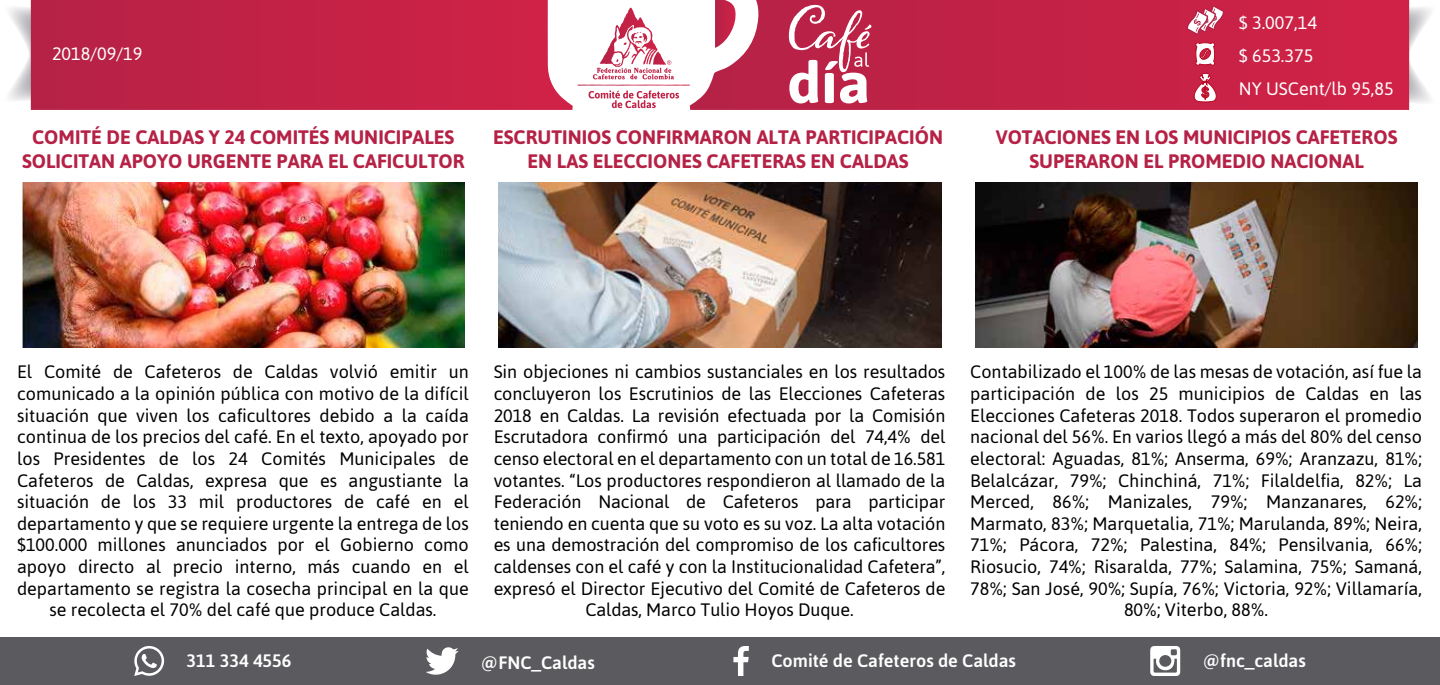
<style>
.page{position:relative;width:1440px;height:685px;background:#fff}
.page>*{position:absolute;margin:0;border:0;box-sizing:border-box;transform-origin:0 0}
.t1{font:700 19.5px/23.4px "Asap";color:#b52246;text-align:center}
.t2{font:18px/21.6px "Asap";color:#000;text-align:center}
.t3{font:500 18px "Asap";color:#fff}
.t4{font:18px/33px "Asap";color:#fff}
</style>
<div class="page">
<svg style="left:9px;top:4px;width:22px;height:99px"></svg>
<svg style="left:1409px;top:4px;width:22px;height:101px"></svg>
<svg style="left:31px;top:0;width:542px;height:110px;background:#c42a4d"></svg>
<svg style="left:690px;top:0;width:719px;height:110px;background:#c72f50"></svg>
<svg style="left:577px;top:8px;width:113px;height:100px"></svg>
<div style="left:0;top:636px;width:1440px;height:48px;background:#5b5b5f"></div>
<svg style="left:426px;top:647px;width:32px;height:27px"></svg>
<svg style="left:733px;top:646px;width:16px;height:29px"></svg>
<svg style="left:1150px;top:646px;width:30px;height:29px"></svg>
<svg style="left:134px;top:646px;width:30px;height:29px"></svg>
<svg style="left:789px;top:5px;width:82px;height:98px"></svg>
<img style="left:499px;top:182px;width:442px;height:165px">
<img style="left:975px;top:182px;width:443px;height:165px">
<img style="left:22px;top:182px;width:443px;height:165px">
<svg style="left:1195px;top:42px;width:20px;height:24px"></svg>
<svg style="left:1194px;top:73px;width:23px;height:29px"></svg>
<svg style="left:1186px;top:5px;width:38px;height:30px"></svg>
<p class="t4" style="left:52px;top:37px;width:92px">2018/09/19</p>
<p class="t1" style="left:22px;top:125px;width:444px">COMITÉ DE CALDAS Y 24 COMITÉS MUNICIPALES<br>SOLICITAN APOYO URGENTE PARA EL CAFICULTOR</p>
<p class="t4" style="left:1239px;top:5px;width:156px">$ 3.007,14<br>$ 653.375<br>NY USCent/lb 95,85</p>
<p class="t1" style="left:493px;top:125px;width:451px">ESCRUTINIOS CONFIRMARON ALTA PARTICIPACIÓN<br>EN LAS ELECCIONES CAFETERAS EN CALDAS</p>
<p class="t1" style="left:996px;top:125px;width:403px">VOTACIONES EN LOS MUNICIPIOS CAFETEROS<br>SUPERARON EL PROMEDIO NACIONAL</p>
<p class="t2" style="left:17px;top:360px;width:453px">El Comité de Cafeteros de Caldas volvió emitir un comunicado a la opinión pública con motivo de la difícil situación que viven los caficultores debido a la caída continua de los precios del café. En el texto, apoyado por los Presidentes de los 24 Comités Municipales de Cafeteros de Caldas, expresa que es angustiante la situación de los 33 mil productores de café en el departamento y que se requiere urgente la entrega de los $100.000 millones anunciados por el Gobierno como apoyo directo al precio interno, más cuando en el departamento se registra la cosecha principal en la que se recolecta el 70% del café que produce Caldas.</p>
<p class="t2" style="left:494px;top:360px;width:453px">Sin objeciones ni cambios sustanciales en los resultados concluyeron los Escrutinios de las Elecciones Cafeteras 2018 en Caldas. La revisión efectuada por la Comisión Escrutadora confirmó una participación del 74,4% del censo electoral en el departamento con un total de 16.581 votantes. “Los productores respondieron al llamado de la Federación Nacional de Cafeteros para participar teniendo en cuenta que su voto es su voz. La alta votación es una demostración del compromiso de los caficultores caldenses con el café y con la Institucionalidad Cafetera”, expresó el Director Ejecutivo del Comité de Cafeteros de Caldas, Marco Tulio Hoyos Duque.</p>
<p class="t2" style="left:970px;top:360px;width:453px">Contabilizado el 100% de las mesas de votación, así fue la participación de los 25 municipios de Caldas en las Elecciones Cafeteras 2018. Todos superaron el promedio nacional del 56%. En varios llegó a más del 80% del censo electoral: Aguadas, 81%; Anserma, 69%; Aranzazu, 81%; Belalcázar, 79%; Chinchiná, 71%; Filaldelfia, 82%; La Merced, 86%; Manizales, 79%; Manzanares, 62%; Marmato, 83%; Marquetalia, 71%; Marulanda, 89%; Neira, 71%; Pácora, 72%; Palestina, 84%; Pensilvania, 66%; Riosucio, 74%; Risaralda, 77%; Salamina, 75%; Samaná, 78%; San José, 90%; Supía, 76%; Victoria, 92%; Villamaría, 80%; Viterbo, 88%.</p>
<p class="t3" style="left:187px;top:648px;width:106px">311 334 4556</p>
<p class="t3" style="left:481px;top:650px;width:115px">@FNC_Caldas</p>
<p class="t3" style="left:771px;top:648px;width:246px">Comité de Cafeteros de Caldas</p>
<p class="t3" style="left:1203px;top:647px;width:105px">@fnc_caldas</p>
</div>
